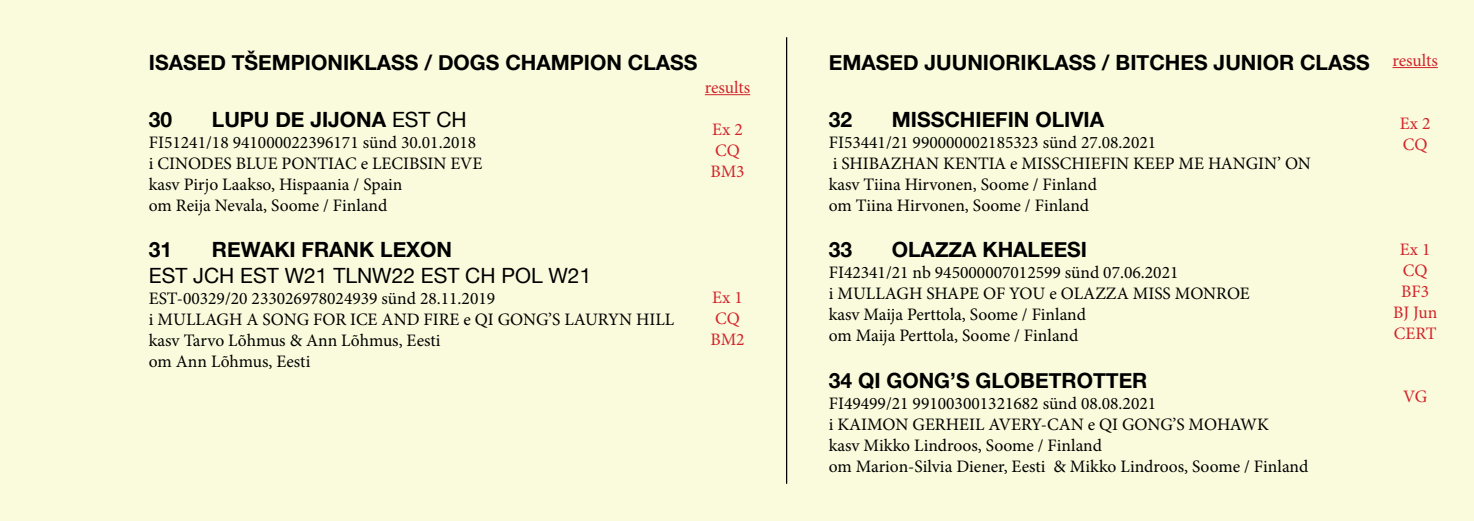
<style>
.page{position:relative;width:1474px;height:521px;background:#fff}
.page>*{position:absolute;margin:0;border:0;box-sizing:border-box;transform-origin:0 0}
.t1{font:700 21px "Helvetica Neue";color:#000}
.t2{font:21px "Helvetica Neue";color:#000}
.t3{font:17.5px/21px "Minion Pro";color:#000}
.t4{font:17.5px/21px "Minion Pro";color:#d2232a}
.s1{font-weight:400}
</style>
<div class="page">
<div style="left:0;top:0;width:1473px;height:521px;background:#fafadc"></div>
<hr style="left:786px;top:37px;width:1px;height:447px;background:#000">
<hr style="left:705px;top:94px;width:45px;height:1px;background:#d2232a">
<hr style="left:1392px;top:67px;width:45px;height:1px;background:#d2232a">
<p class="t1" style="left:149px;top:46px;width:550px">ISASED TŠEMPIONIKLASS / DOGS CHAMPION CLASS</p>
<p class="t1" style="left:149px;top:103px;width:25px">30</p>
<p class="t1" style="left:212px;top:103px;width:256px">LUPU DE JIJONA <span class="s1">EST CH</span></p>
<p class="t3" style="left:149px;top:132px;width:335px">FI51241/18 941000022396171 sünd 30.01.2018 i CINODES BLUE PONTIAC e LECIBSIN EVE kasv Pirjo Laakso, Hispaania / Spain<br>om Reija Nevala, Soome / Finland</p>
<p class="t1" style="left:149px;top:233px;width:25px">31</p>
<p class="t1" style="left:212px;top:233px;width:242px">REWAKI FRANK LEXON</p>
<p class="t2" style="left:149px;top:260px;width:444px">EST JCH EST W21 TLNW22 EST CH POL W21</p>
<p class="t3" style="left:149px;top:288px;width:527px">EST-00329/20 233026978024939 sünd 28.11.2019<br>i MULLAGH A SONG FOR ICE AND FIRE e QI GONG’S LAURYN HILL kasv Tarvo Lõhmus &amp; Ann Lõhmus, Eesti<br>om Ann Lõhmus, Eesti</p>
<p class="t4" style="left:705px;top:77px;width:47px">results</p>
<p class="t4" style="left:710px;top:119px;width:36px">Ex 2<br>CQ<br>BM3</p>
<p class="t4" style="left:710px;top:287px;width:36px">Ex 1<br>CQ<br>BM2</p>
<p class="t1" style="left:828px;top:46px;width:542px">EMASED JUUNIORIKLASS / BITCHES JUNIOR CLASS</p>
<p class="t1" style="left:828px;top:103px;width:25px">32</p>
<p class="t1" style="left:891px;top:103px;width:214px">MISSCHIEFIN OLIVIA</p>
<p class="t3" style="left:828px;top:132px;width:483px">FI53441/21 990000002185323 sünd 27.08.2021<br>i SHIBAZHAN KENTIA e MISSCHIEFIN KEEP ME HANGIN’ ON kasv Tiina Hirvonen, Soome / Finland<br>om Tiina Hirvonen, Soome / Finland</p>
<p class="t1" style="left:828px;top:233px;width:25px">33</p>
<p class="t1" style="left:891px;top:233px;width:197px">OLAZZA KHALEESI</p>
<p class="t3" style="left:828px;top:262px;width:422px">FI42341/21 nb 945000007012599 sünd 07.06.2021<br>i MULLAGH SHAPE OF YOU e OLAZZA MISS MONROE kasv Maija Perttola, Soome / Finland<br>om Maija Perttola, Soome / Finland</p>
<p class="t1" style="left:828px;top:364px;width:320px">34 QI GONG’S GLOBETROTTER</p>
<p class="t3" style="left:828px;top:393px;width:481px">FI49499/21 991003001321682 sünd 08.08.2021<br>i KAIMON GERHEIL AVERY-CAN e QI GONG’S MOHAWK<br>kasv Mikko Lindroos, Soome / Finland<br>om Marion-Silvia Diener, Eesti &amp; Mikko Lindroos, Soome / Finland</p>
<p class="t4" style="left:1392px;top:50px;width:47px">results</p>
<p class="t4" style="left:1399px;top:113px;width:32px">Ex 2<br>CQ</p>
<p class="t4" style="left:1392px;top:239px;width:46px;text-align:center">Ex 1<br>CQ<br>BF3<br>BJ Jun<br>CERT</p>
<p class="t4" style="left:1402px;top:386px;width:26px">VG</p>
</div>
